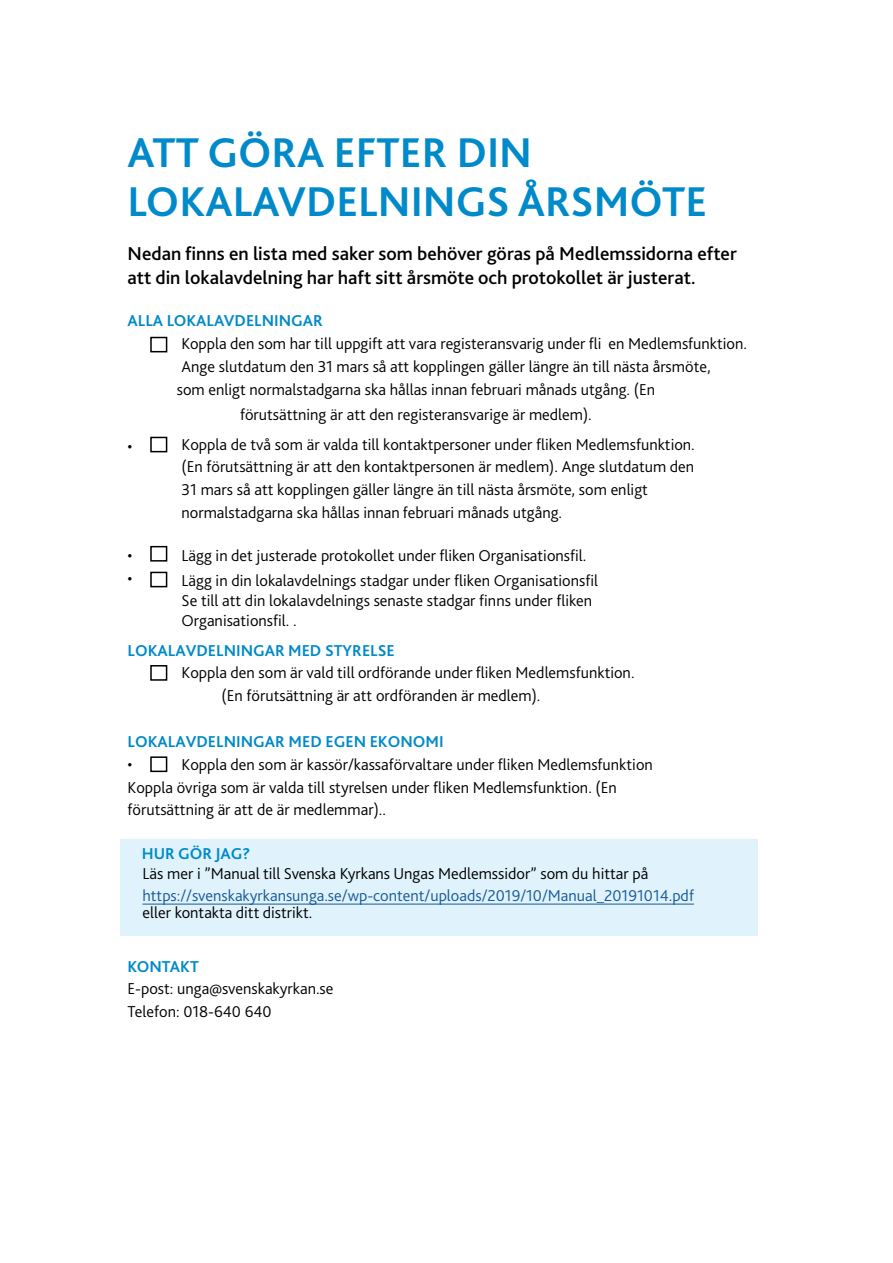
<style>
.page{position:relative;width:893px;height:1263px;background:#fff}
.page>*{position:absolute;margin:0;border:0;box-sizing:border-box;transform-origin:0 0}
.t1{font:700 43.5px/49.2px "Bliss 2";color:#008ac9}
.t2{font:500 19.5px/24px "Bliss 2";color:#000}
.t3{font:300 16.5px/22.8px "Bliss 2";color:#000}
.t4{font:700 16.5px "Bliss 2";color:#008ac9}
.t5{font:300 16.5px "Bliss 2";color:#165b9a}
</style>
<div class="page">
<div style="left:120px;top:840px;width:638px;height:96px;background:#e0f2fb"></div>
<hr style="left:142px;top:904px;width:552px;height:1px;background:#165b9a">
<div style="left:150px;top:337px;width:17px;height:15px;border:2px solid #000"></div>
<div style="left:150px;top:437px;width:17px;height:15px;border:2px solid #000"></div>
<div style="left:150px;top:756px;width:17px;height:16px;border:2px solid #000"></div>
<div style="left:150px;top:665px;width:17px;height:16px;border:2px solid #000"></div>
<div style="left:150px;top:572px;width:17px;height:15px;border:2px solid #000"></div>
<div style="left:150px;top:546px;width:17px;height:16px;border:2px solid #000"></div>
<h1 class="t1" style="left:128px;top:127px;width:581px">ATT GÖRA EFTER DIN<br>LOKALAVDELNINGS ÅRSMÖTE</h1>
<p class="t2" style="left:128px;top:241px;width:611px">Nedan finns en lista med saker som behöver göras på Medlemssidorna efter att din lokalavdelning har haft sitt årsmöte och protokollet är justerat.</p>
<p class="t4" style="left:128px;top:311px;width:197px">ALLA LOKALAVDELNINGAR</p>
<p class="t3" style="left:182px;top:332px;width:567px">Koppla den som har till uppgift att vara registeransvarig under fli en Medlemsfunktion.</p>
<p class="t3" style="left:177px;top:355px;width:535px">Ange slutdatum den 31 mars så att kopplingen gäller längre än till nästa årsmöte, som enligt normalstadgarna ska hållas innan februari månads utgång. (En</p>
<p class="t3" style="left:182px;top:399px;width:515px;line-height:29.7px;text-indent:58px">förutsättning är att den registeransvarige är medlem).<br>Koppla de två som är valda till kontaktpersoner under fliken Medlemsfunktion.</p>
<p class="t3" style="left:182px;top:455px;width:514px">(En förutsättning är att den kontaktpersonen är medlem). Ange slutdatum den<br>31 mars så att kopplingen gäller längre än till nästa årsmöte, som enligt normalstadgarna ska hållas innan februari månads utgång.</p>
<p class="t3" style="left:182px;top:543px;width:418px;line-height:25px">Lägg in det justerade protokollet under fliken Organisationsfil.<br>Lägg in din lokalavdelnings stadgar under fliken Organisationsfil</p>
<p class="t3" style="left:182px;top:590px;width:412px;line-height:19.8px">Se till att din lokalavdelnings senaste stadgar finns under fliken<br>Organisationsfil. .</p>
<p class="t4" style="left:128px;top:640px;width:269px">LOKALAVDELNINGAR MED STYRELSE</p>
<p class="t3" style="left:222px;top:661px;width:414px;text-indent:-40px">Koppla den som är vald till ordförande under fliken Medlemsfunktion. (En förutsättning är att ordföranden är medlem).</p>
<p class="t4" style="left:128px;top:731px;width:318px">LOKALAVDELNINGAR MED EGEN EKONOMI</p>
<p class="t3" style="left:128px;top:752px;width:6px">•</p>
<p class="t3" style="left:128px;top:434px;width:6px">•</p>
<p class="t3" style="left:128px;top:544px;width:6px">• •</p>
<p class="t3" style="left:128px;top:752px;width:527px;text-indent:54px">Koppla den som är kassör/kassaförvaltare under fliken Medlemsfunktion<br>Koppla övriga som är valda till styrelsen under fliken Medlemsfunktion. (En förutsättning är att de är medlemmar)..</p>
<p class="t4" style="left:142px;top:843px;width:110px">HUR GÖR JAG?</p>
<p class="t3" style="left:142px;top:861px;width:507px">Läs mer i ”Manual till Svenska Kyrkans Ungas Medlemssidor” som du hittar på</p>
<p class="t5" style="left:142px;top:885px;width:553px">https://svenskakyrkansunga.se/wp-content/uploads/2019/10/Manual_20191014.pdf</p>
<p class="t3" style="left:142px;top:901px;width:171px">eller kontakta ditt distrikt.</p>
<p class="t4" style="left:128px;top:956px;width:73px">KONTAKT</p>
<p class="t3" style="left:128px;top:977px;width:207px">E-post: unga@svenskakyrkan.se<br>Telefon: 018-640 640</p>
</div>
